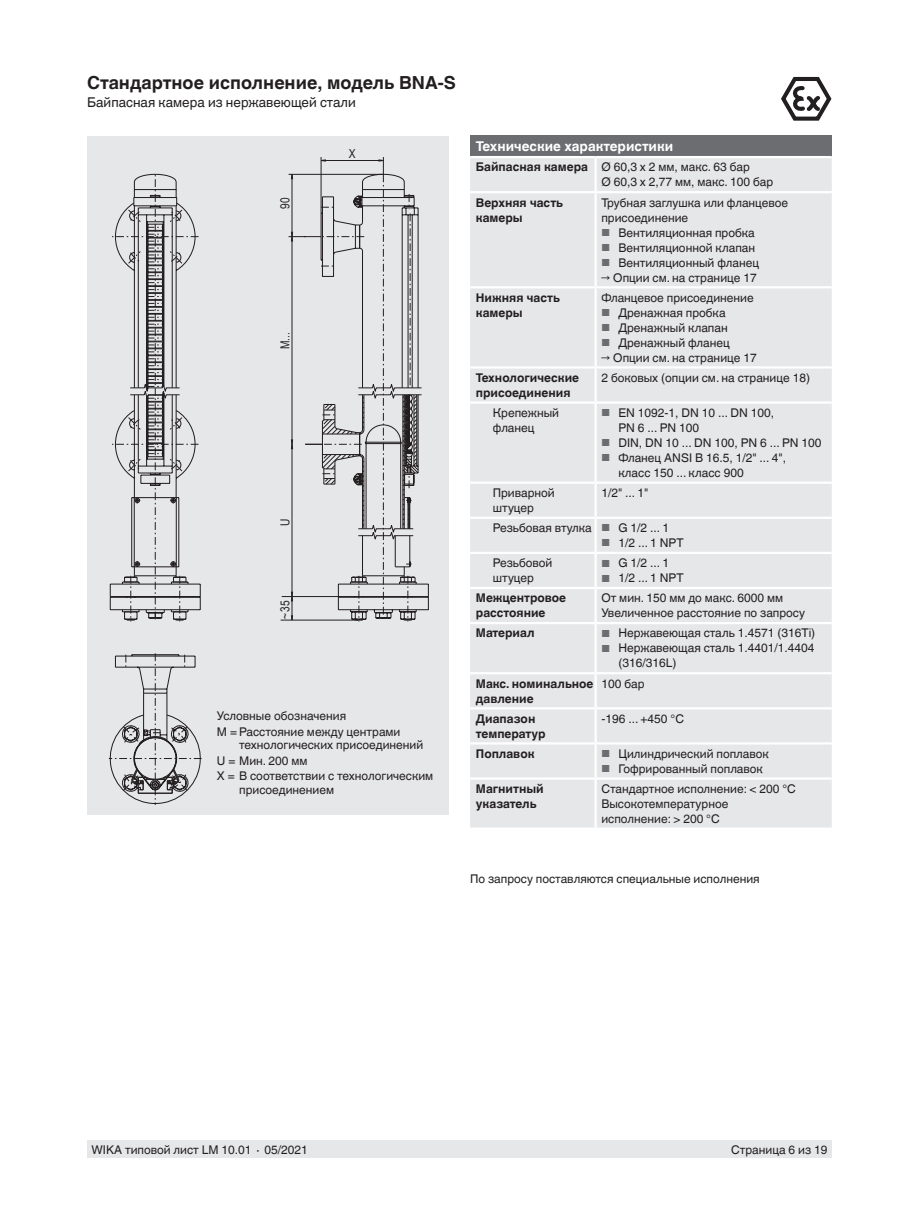
<style>
.page{position:relative;width:919px;height:1214px;background:#fff}
.page>*{position:absolute;margin:0;border:0;box-sizing:border-box;transform-origin:0 0}
.t1{font:700 18px "Helvetica World";color:#231f20}
.t2{font:13.5px "Helvetica World";color:#231f20}
.t3{font:700 13.5px "Helvetica World";color:#fff}
.t4{font:12.45px "Arial Narrow";color:#231f20}
.t5{font:12px/15px "Helvetica World";color:#231f20}
.t6{font:700 12px/15px "Helvetica World";color:#231f20}
.s1{font-weight:700}
.s2{font-size:10.2px;color:#6c6d70}
</style>
<div class="page">
<div style="left:87px;top:1140px;width:744px;height:17px;background:#e6e7e9"></div>
<div style="left:87px;top:136px;width:362px;height:678px;background:#e6e7e9"></div>
<svg style="left:108px;top:653px;width:94px;height:152px"></svg>
<hr style="left:280px;top:620px;width:78px;height:1px;background:#231f20">
<svg style="left:288px;top:157px;width:141px;height:464px"></svg>
<hr style="left:282px;top:596px;width:58px;height:1px;background:#231f20">
<svg style="left:109px;top:173px;width:92px;height:448px"></svg>
<svg style="left:781px;top:77px;width:50px;height:43px"></svg>
<div style="left:470px;top:136px;width:361px;height:21px;background:#6c6d70"></div>
<div style="left:470px;top:158px;width:361px;height:669px;background:#e6e7e9"></div>
<div style="left:470px;top:368px;width:361px;height:219px;background:#e6e7e9"></div>
<hr style="left:470px;top:286px;width:125px;height:2px;background:#fff">
<hr style="left:470px;top:366px;width:125px;height:2px;background:#fff">
<hr style="left:470px;top:401px;width:125px;height:3px;background:#fff">
<hr style="left:470px;top:481px;width:125px;height:3px;background:#fff">
<hr style="left:470px;top:516px;width:125px;height:3px;background:#fff">
<hr style="left:470px;top:552px;width:125px;height:2px;background:#fff">
<hr style="left:470px;top:587px;width:125px;height:2px;background:#fff">
<hr style="left:470px;top:622px;width:125px;height:2px;background:#fff">
<hr style="left:594px;top:288px;width:2px;height:78px;background:#fff">
<hr style="left:594px;top:368px;width:2px;height:33px;background:#fff">
<hr style="left:594px;top:404px;width:2px;height:77px;background:#fff">
<hr style="left:594px;top:484px;width:2px;height:32px;background:#fff">
<hr style="left:594px;top:519px;width:2px;height:33px;background:#fff">
<hr style="left:594px;top:554px;width:2px;height:33px;background:#fff">
<hr style="left:594px;top:589px;width:2px;height:33px;background:#fff">
<hr style="left:594px;top:158px;width:2px;height:33px;background:#fff">
<hr style="left:594px;top:193px;width:2px;height:93px;background:#fff">
<hr style="left:595px;top:191px;width:236px;height:2px;background:#fff">
<hr style="left:595px;top:286px;width:236px;height:2px;background:#fff">
<hr style="left:595px;top:366px;width:236px;height:2px;background:#fff">
<hr style="left:595px;top:401px;width:236px;height:3px;background:#fff">
<hr style="left:595px;top:481px;width:236px;height:3px;background:#fff">
<hr style="left:595px;top:516px;width:236px;height:3px;background:#fff">
<hr style="left:595px;top:552px;width:236px;height:2px;background:#fff">
<hr style="left:595px;top:587px;width:236px;height:2px;background:#fff">
<hr style="left:595px;top:622px;width:236px;height:2px;background:#fff">
<hr style="left:470px;top:156px;width:125px;height:2px;background:#fff">
<hr style="left:595px;top:156px;width:236px;height:2px;background:#fff">
<hr style="left:470px;top:191px;width:125px;height:2px;background:#fff">
<hr style="left:594px;top:624px;width:2px;height:48px;background:#fff">
<hr style="left:470px;top:672px;width:125px;height:2px;background:#fff">
<hr style="left:595px;top:672px;width:236px;height:2px;background:#fff">
<hr style="left:594px;top:674px;width:2px;height:33px;background:#fff">
<hr style="left:470px;top:707px;width:125px;height:2px;background:#fff">
<hr style="left:595px;top:707px;width:236px;height:2px;background:#fff">
<hr style="left:594px;top:709px;width:2px;height:33px;background:#fff">
<hr style="left:470px;top:742px;width:125px;height:2px;background:#fff">
<hr style="left:595px;top:742px;width:236px;height:2px;background:#fff">
<hr style="left:594px;top:744px;width:2px;height:33px;background:#fff">
<hr style="left:470px;top:777px;width:125px;height:2px;background:#fff">
<hr style="left:595px;top:777px;width:236px;height:2px;background:#fff">
<hr style="left:594px;top:779px;width:2px;height:48px;background:#fff">
<h1 class="t1" style="left:87px;top:73px;width:370px">Стандартное исполнение, модель BNA-S</h1>
<p class="t2" style="left:87px;top:95px;width:270px">Байпасная камера из нержавеющей стали</p>
<p class="t4" style="left:276px;top:209px;width:13px;rotate:-90deg">90</p>
<p class="t4" style="left:276px;top:349px;width:19px;rotate:-90deg">M...</p>
<p class="t4" style="left:349px;top:144px;width:8px">X</p>
<p class="t4" style="left:276px;top:526px;width:9px;rotate:-90deg">U</p>
<p class="t4" style="left:276px;top:619px;width:21px;rotate:-90deg">~35</p>
<p class="t5" style="left:217px;top:708px;width:185px;line-height:15.5px">Условные обозначения<br>M = Расстояние между центрами</p>
<p class="t5" style="left:217px;top:737px;width:218px;line-height:15.5px;text-indent:22px">технологических присоединений<br>U = Мин. 200 мм<br>X = В соответствии с технологическим</p>
<p class="t5" style="left:239px;top:782px;width:96px">присоединением</p>
<p class="t3" style="left:476px;top:139px;width:199px">Технические характеристики</p>
<p class="t5" style="left:601px;top:160px;width:173px;text-indent:-125px"><span class="s1">Байпасная камера</span> Ø 60,3 x 2 мм, макс. 63 бар<br>Ø 60,3 x 2,77 мм, макс. 100 бар</p>
<p class="t6" style="left:476px;top:195px;width:89px">Верхняя часть камеры</p>
<p class="t5" style="left:601px;top:195px;width:188px">Трубная заглушка или фланцевое присоединение</p>
<p class="t5" style="left:601px;top:225px;width:155px"><span class="s2">■</span> Вентиляционная пробка</p>
<p class="t5" style="left:601px;top:240px;width:155px"><span class="s2">■</span> Вентиляционной клапан</p>
<p class="t5" style="left:601px;top:255px;width:159px"><span class="s2">■</span> Вентиляционный фланец</p>
<p class="t5" style="left:601px;top:270px;width:157px">→ Опции см. на странице 17</p>
<p class="t6" style="left:476px;top:290px;width:85px">Нижняя часть камеры</p>
<p class="t5" style="left:601px;top:290px;width:154px">Фланцевое присоединение</p>
<p class="t5" style="left:601px;top:305px;width:126px"><span class="s2">■</span> Дренажная пробка</p>
<p class="t5" style="left:601px;top:320px;width:128px"><span class="s2">■</span> Дренажный клапан</p>
<p class="t5" style="left:601px;top:335px;width:130px"><span class="s2">■</span> Дренажный фланец</p>
<p class="t5" style="left:601px;top:350px;width:157px">→ Опции см. на странице 17</p>
<p class="t6" style="left:476px;top:370px;width:105px">Технологические присоединения</p>
<p class="t5" style="left:601px;top:370px;width:210px">2 боковых (опции см. на странице 18)</p>
<p class="t5" style="left:493px;top:405px;width:68px">Крепежный фланец</p>
<p class="t5" style="left:618px;top:405px;width:157px;text-indent:-17px"><span class="s2">■</span> EN 1092-1, DN 10 ... DN 100,<br>PN 6 ... PN 100</p>
<p class="t5" style="left:601px;top:435px;width:221px"><span class="s2">■</span> DIN, DN 10 ... DN 100, PN 6 ... PN 100</p>
<p class="t5" style="left:618px;top:450px;width:169px;text-indent:-17px"><span class="s2">■</span> Фланец ANSI B 16.5, 1/2" ... 4", класс 150 ... класс 900</p>
<p class="t5" style="left:493px;top:485px;width:63px">Приварной штуцер</p>
<p class="t5" style="left:601px;top:485px;width:49px">1/2" ... 1"</p>
<p class="t5" style="left:493px;top:520px;width:178px">Резьбовая втулка <span class="s2">■</span> G 1/2 ... 1</p>
<p class="t5" style="left:601px;top:535px;width:84px"><span class="s2">■</span> 1/2 ... 1 NPT</p>
<p class="t5" style="left:493px;top:555px;width:61px">Резьбовой штуцер</p>
<p class="t5" style="left:601px;top:555px;width:69px"><span class="s2">■</span> G 1/2 ... 1</p>
<p class="t5" style="left:601px;top:570px;width:84px"><span class="s2">■</span> 1/2 ... 1 NPT</p>
<p class="t6" style="left:476px;top:590px;width:92px">Межцентровое расстояние</p>
<p class="t5" style="left:601px;top:590px;width:205px">От мин. 150 мм до макс. 6000 мм<br>Увеличенное расстояние по запросу</p>
<p class="t6" style="left:476px;top:626px;width:60px">Материал</p>
<p class="t5" style="left:601px;top:626px;width:215px"><span class="s2">■</span> Нержавеющая сталь 1.4571 (316Ti)</p>
<p class="t5" style="left:618px;top:641px;width:197px;text-indent:-17px"><span class="s2">■</span> Нержавеющая сталь 1.4401/1.4404 (316/316L)</p>
<p class="t6" style="left:476px;top:676px;width:119px">Макс. номинальное давление</p>
<p class="t5" style="left:601px;top:676px;width:45px">100 бар</p>
<p class="t6" style="left:476px;top:711px;width:71px">Диапазон температур</p>
<p class="t5" style="left:601px;top:711px;width:84px">-196 ... +450 °C</p>
<p class="t6" style="left:476px;top:746px;width:60px">Поплавок</p>
<p class="t5" style="left:601px;top:746px;width:169px"><span class="s2">■</span> Цилиндрический поплавок</p>
<p class="t5" style="left:601px;top:761px;width:163px"><span class="s2">■</span> Гофрированный поплавок</p>
<p class="t6" style="left:476px;top:781px;width:69px">Магнитный указатель</p>
<p class="t5" style="left:601px;top:781px;width:196px">Стандартное исполнение: &lt; 200 °C<br>Высокотемпературное исполнение: &gt; 200 °C</p>
<p class="t5" style="left:470px;top:871px;width:291px">По запросу поставляются специальные исполнения</p>
<p class="t5" style="left:91px;top:1142px;width:218px">WIKA типовой лист LM 10.01 ∙ 05/2021</p>
<p class="t5" style="left:731px;top:1142px;width:98px">Страница 6 из 19</p>
</div>
